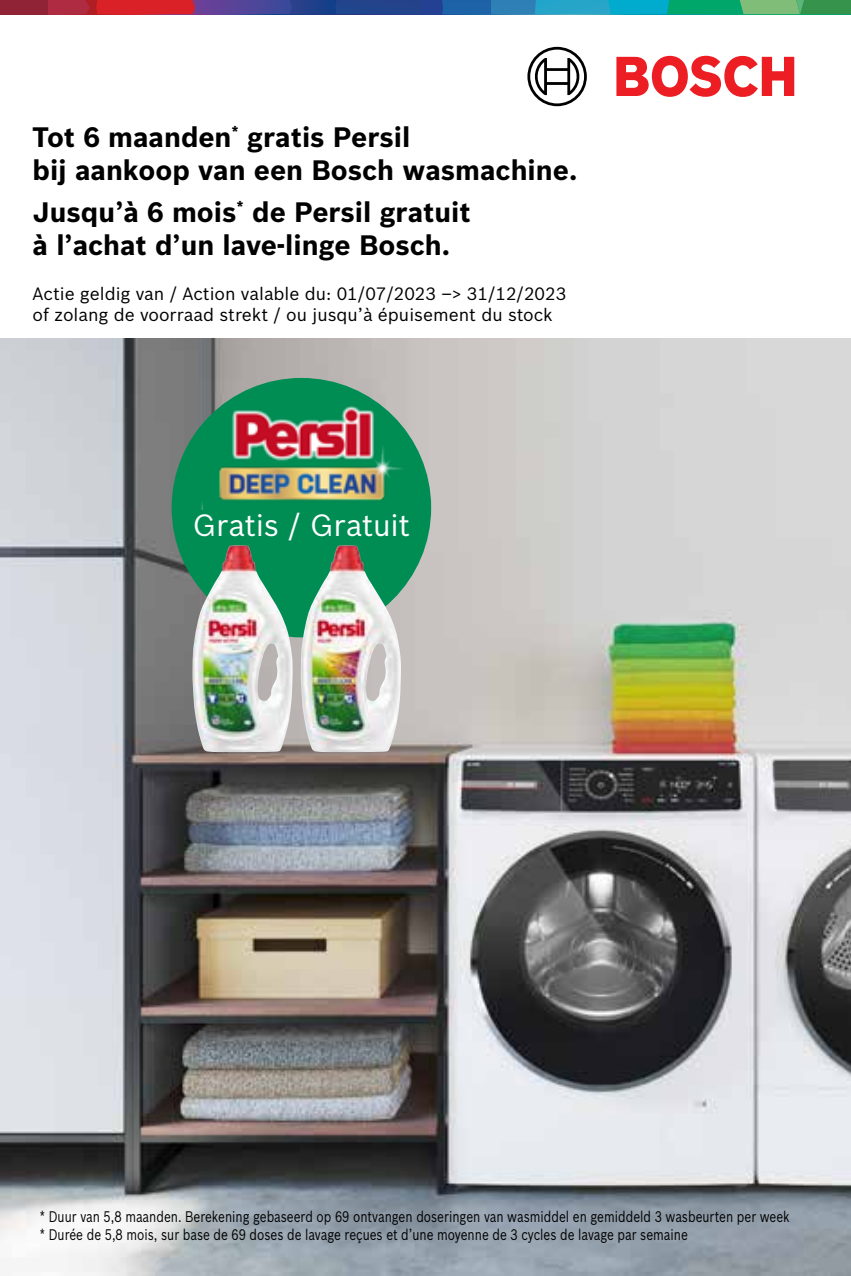
<style>
.page{position:relative;width:851px;height:1276px;background:#fff}
.page>*{position:absolute;margin:0;border:0;box-sizing:border-box;transform-origin:0 0}
.t1{font:30px "Bosch Sans";letter-spacing:-.01em;color:#fff}
.t2{font:700 27.5px/33px "Bosch Sans";color:#000}
.t3{font:17.5px/21px "Bosch Sans";color:#000}
.t4{font:15px/18px "Bosch Sans";color:#000;scale:.8 1}
</style>
<div class="page">
<div style="left:0;top:0;width:47px;height:14px;background:#902336"></div>
<svg style="left:47px;top:0;width:803px;height:14px;background:#4a6a82"></svg>
<svg style="left:616px;top:56px;width:178px;height:41px"></svg>
<svg style="left:527px;top:47px;width:59px;height:59px"></svg>
<img style="left:0;top:339px;width:850px;height:937px">
<div style="left:171px;top:378px;width:260px;height:259px;background:#008d54;border-radius:50%"></div>
<img style="left:182px;top:399px;width:238px;height:111px">
<img style="left:192px;top:545px;width:101px;height:207px">
<img style="left:300px;top:545px;width:101px;height:207px">
<h2 class="t2" style="left:33px;top:121px;width:546px">Tot 6 maanden<sup>*</sup> gratis Persil<br>bij aankoop van een Bosch wasmachine.</h2>
<h2 class="t2" style="left:33px;top:195px;width:439px">Jusqu’à 6 mois<sup>*</sup> de Persil gratuit à l’achat d’un lave-linge Bosch.</h2>
<p class="t3" style="left:33px;top:283px;width:535px">Actie geldig van / Action valable du: 01/07/2023 –&gt; 31/12/2023 of zolang de voorraad strekt / ou jusqu’à épuisement du stock</p>
<h1 class="t1" style="left:193px;top:506px;width:219px">Gratis / Gratuit</h1>
<p class="t4" style="left:40px;top:1208px;width:938px">* Duur van 5,8 maanden. Berekening gebaseerd op 69 ontvangen doseringen van wasmiddel en gemiddeld 3 wasbeurten per week * Durée de 5,8 mois, sur base de 69 doses de lavage reçues et d’une moyenne de 3 cycles de lavage par semaine</p>
</div>
